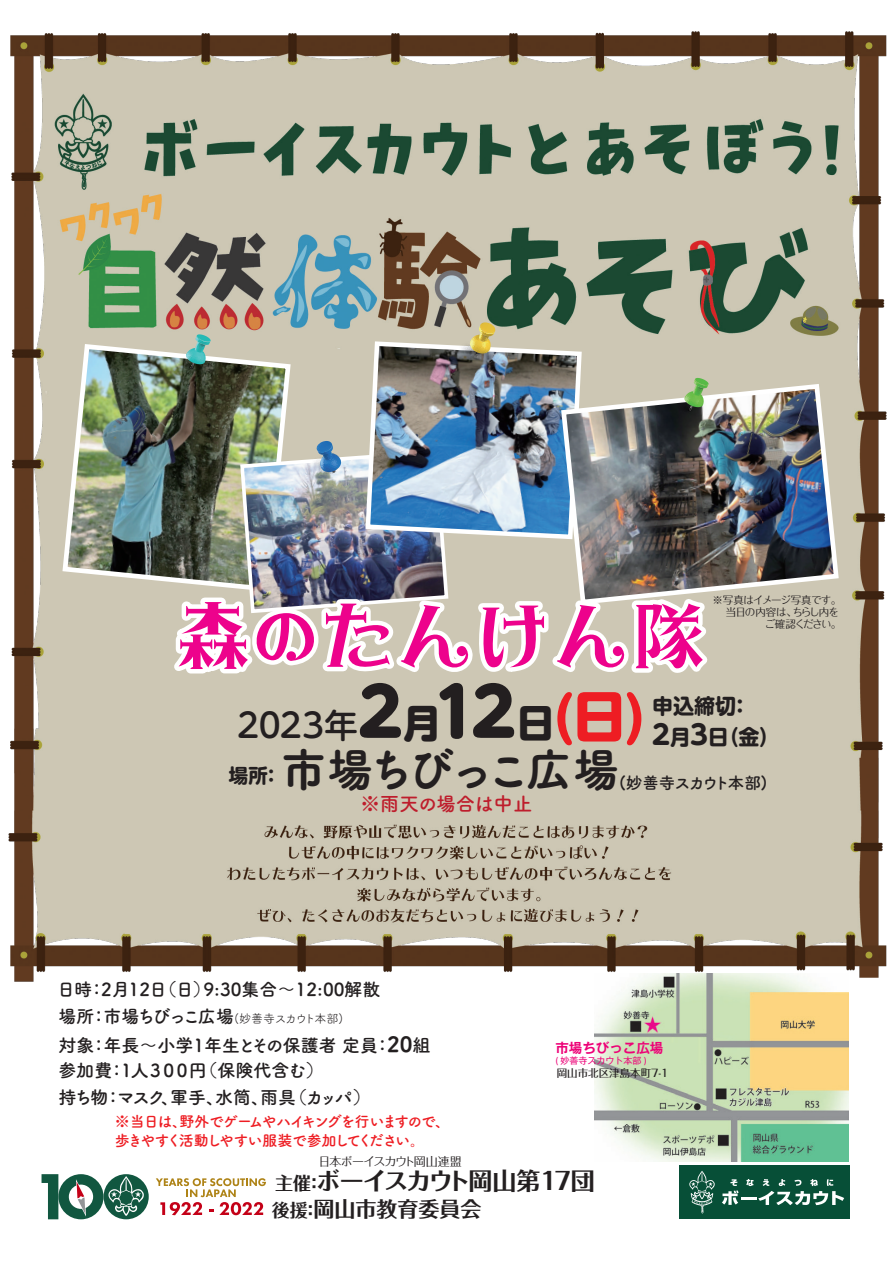
<style>
.page{position:relative;width:893px;height:1263px;background:#fff}
.page>*{position:absolute;margin:0;border:0;box-sizing:border-box;transform-origin:0 0}
.t1{font:78px "Otome Mincyou";color:#ed028c}
.t2{font:46.5px "Tsuku A Rd Gothic Std E";letter-spacing:-.12em;color:#231f20}
.t3{font:500 33.3px "UD Shin M Go Pr 6 N";letter-spacing:-.005em;color:#231f20}
.t4{font:700 24px "Folk Pro";letter-spacing:-.05em;color:#231f20}
.t5{font:700 21px "Folk Pro";color:#231f20}
.t6{font:700 21px "UD Shin M Go Pr 6 N";color:#231f20}
.t7{font:19.5px "Tsuku A Rd Gothic Std B";letter-spacing:-.03em;color:#be1d2c}
.t8{font:700 19.5px "UD Shin M Go Pr 6 N";color:#231f20}
.t9{font:18px/27px "Tsuku A Rd Gothic Std B";color:#231f20}
.t10{font:18px "Tsuku A Rd Gothic Std B";letter-spacing:-.12em;color:#231f20}
.t11{font:16.5px "Tsuku A Rd Gothic Std B";letter-spacing:-.095em;color:#231f20}
.t12{font:15px/19.5px "Tsuku A Rd Gothic Std B";letter-spacing:-.1em;color:#ee1d23}
.t13{font:700 13.5px "Gothic MB101 Pro De";color:#ed0277}
.t14{font:12px "Folk Pro";letter-spacing:-.075em;color:#231f20}
.t15{font:10.5px/12px "Folk Pro";letter-spacing:-.08em;color:#231f20;text-align:right}
.t16{font:500 10.5px "Folk Pro";color:#231f20}
.t17{font:9px "Gothic MB101 Pro";color:#ed0277}
.s1{font-size:66px}
.s2{font-weight:800;font-size:66.75px}
.s3{font-weight:800;font-size:38.85px}
.s4{font-weight:800;font-size:55.65px;color:#ee1d23}
.s5{font-family:"Tsuku A Rd Gothic Std R";font-size:12px}
.s6{font-family:"Tsuku A Rd Gothic Std E";font-size:21px}
.s7{font-size:18px}
</style>
<div class="page">
<img style="left:8px;top:31px;width:879px;height:951px">
<div style="left:679px;top:1165px;width:171px;height:54px;background:#074f37"></div>
<svg style="left:689px;top:1171px;width:26px;height:42px"></svg>
<hr style="left:740px;top:1196px;width:16px;height:3px;background:#fff">
<svg style="left:722px;top:1179px;width:17px;height:26px"></svg>
<svg style="left:746px;top:1179px;width:98px;height:26px"></svg>
<svg style="left:42px;top:1174px;width:107px;height:45px"></svg>
<svg style="left:156px;top:1178px;width:110px;height:37px"></svg>
<img style="left:615px;top:974px;width:234px;height:187px">
<img style="left:60px;top:341px;width:54px;height:253px">
<img style="left:717px;top:381px;width:124px;height:226px">
<svg style="left:141px;top:688px;width:156px;height:294px;background:#c6beac"></svg>
<svg style="left:297px;top:688px;width:337px;height:447px"></svg>
<img style="left:114px;top:322px;width:603px;height:366px">
<h1 class="t1" style="left:174px;top:596px;width:536px">森<span class="s1">の</span>たんけん隊</h1>
<p class="t15" style="left:712px;top:593px;width:131px">※写真はイメージ写真です。当日の内容は、ちらし内を<br>ご確認ください。</p>
<h3 class="t3" style="left:237px;top:697px;width:544px">2023年<span class="s2">2</span><span class="s3">月</span><span class="s2">12</span><span class="s3">日</span><span class="s4">(日)</span> <sub>2</sub><sub>月</sub><sub>3</sub><sub>日（金）</sub></h3>
<p class="t6" style="left:652px;top:688px;width:100px">申込締切：</p>
<h2 class="t2" style="left:281px;top:733px;width:340px">市場ちびっこ広場</h2>
<p class="t8" style="left:229px;top:759px;width:54px">場所：</p>
<p class="t11" style="left:619px;top:770px;width:150px">(妙善寺スカウト本部)</p>
<p class="t7" style="left:360px;top:788px;width:173px">※雨天の場合は中止</p>
<p class="t9" style="left:57px;top:974px;width:325px">日時：2月12日（日）9:30集合～12:00解散場所：市場ちびっこ広場<span class="s5">(妙善寺スカウト本部)</span></p>
<p class="t9" style="left:58px;top:1032px;width:374px;line-height:24.3px">対象：年長～小学1年生とその保護者 定員：<span class="s6">20</span>組参加費：１人３００円（保険代含む）</p>
<p class="t10" style="left:58px;top:1083px;width:314px">持ち物：マスク、軍手、水筒、雨具（カッパ）</p>
<p class="t12" style="left:115px;top:1110px;width:337px">※当日は、野外でゲームやハイキングを行いますので、歩きやすく活動しやすい服装で参加してください。</p>
<p class="t13" style="left:555px;top:1037px;width:109px">市場ちびっこ広場</p>
<p class="t17" style="left:555px;top:1053px;width:93px">( 妙善寺スカウト本部 )</p>
<p class="t16" style="left:557px;top:1064px;width:113px">岡山市北区津島本町7-1</p>
<p class="t14" style="left:318px;top:1152px;width:145px">日本ボーイスカウト岡山連盟</p>
<h3 class="t4" style="left:275px;top:1160px;width:321px"><span class="s7">主催：</span>ボーイスカウト岡山第17団</h3>
<p class="t5" style="left:272px;top:1191px;width:211px"><span class="s7">後援：</span>岡山市教育委員会</p>
</div>
